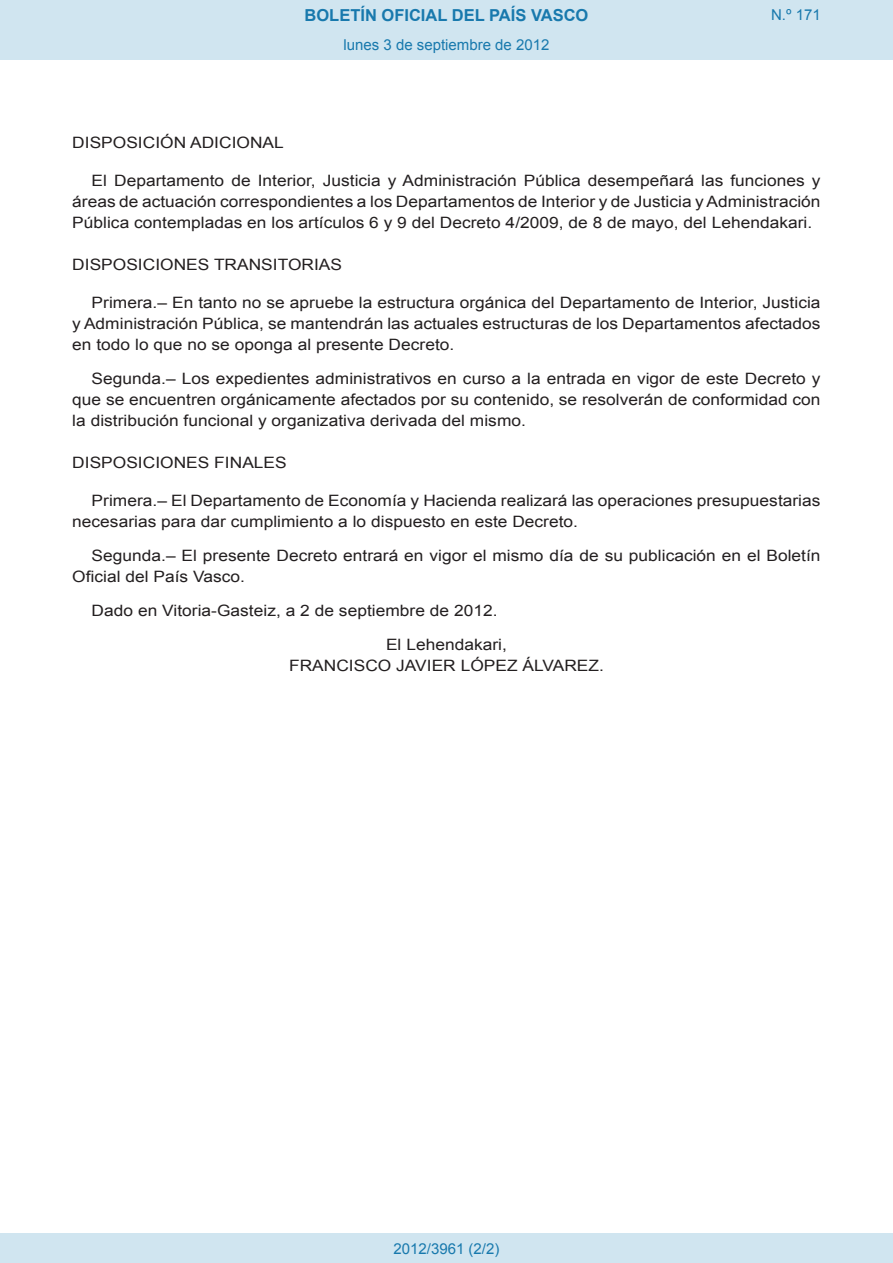
<style>
.page{position:relative;width:893px;height:1263px;background:#fff}
.page>*{position:absolute;margin:0;border:0;box-sizing:border-box;transform-origin:0 0}
.t1{font:700 16.5px "Arial";color:#1879ad}
.BOPVDetalle{font:15.6px/21px "Arial";color:#231f20;text-align:justify;scale:1.11 1}
.BOPVDisposicion{font:15.6px "Arial";color:#231f20;scale:1.11 1}
.BOPVFirmaLugFec{font:15.6px "Arial";color:#231f20;scale:1.11 1}
.BOPVNombreLehen1{font:15.6px "Arial";color:#231f20;scale:1.11 1}
.BOPVPuestoLehen1{font:15.6px "Arial";color:#231f20;scale:1.11 1}
.Paginacion_Centro{font:15px "Arial";color:#1879ad}
</style>
<div class="page">
<div style="left:0;top:0;width:893px;height:60px;background:#d0e5f0"></div>
<div style="left:0;top:1233px;width:893px;height:30px;background:#d0e5f0"></div>
<p class="t1" style="left:305px;top:4px;width:285px">BOLETÍN OFICIAL DEL PAÍS VASCO</p>
<p class="Paginacion_Centro" style="left:343px;top:35px;width:207px">lunes 3 de septiembre de 2012</p>
<p class="Paginacion_Centro" style="left:771px;top:5px;width:51px">N.º 171</p>
<p class="BOPVDisposicion" style="left:72px;top:132px;width:192px">DISPOSICIÓN ADICIONAL</p>
<p class="BOPVDetalle" style="left:72px;top:170px;width:676px;text-indent:19px">El Departamento de Interior, Justicia y Administración Pública desempeñará las funciones y áreas de actuación correspondientes a los Departamentos de Interior y de Justicia y Administración Pública contempladas en los artículos 6 y 9 del Decreto 4/2009, de 8 de mayo, del Lehendakari.</p>
<p class="BOPVDisposicion" style="left:72px;top:255px;width:245px">DISPOSICIONES TRANSITORIAS</p>
<p class="BOPVDetalle" style="left:72px;top:293px;width:676px;text-indent:19px">Primera.– En tanto no se apruebe la estructura orgánica del Departamento de Interior, Justicia y Administración Pública, se mantendrán las actuales estructuras de los Departamentos afectados en todo lo que no se oponga al presente Decreto.</p>
<p class="BOPVDetalle" style="left:72px;top:368px;width:676px;text-indent:19px">Segunda.– Los expedientes administrativos en curso a la entrada en vigor de este Decreto y que se encuentren orgánicamente afectados por su contenido, se resolverán de conformidad con la distribución funcional y organizativa derivada del mismo.</p>
<p class="BOPVDisposicion" style="left:72px;top:453px;width:195px">DISPOSICIONES FINALES</p>
<p class="BOPVDetalle" style="left:72px;top:491px;width:676px;text-indent:19px">Primera.– El Departamento de Economía y Hacienda realizará las operaciones presupuestarias necesarias para dar cumplimiento a lo dispuesto en este Decreto.</p>
<p class="BOPVDetalle" style="left:72px;top:545px;width:676px;text-indent:19px">Segunda.– El presente Decreto entrará en vigor el mismo día de su publicación en el Boletín<br>Oficial del País Vasco.</p>
<p class="BOPVFirmaLugFec" style="left:92px;top:600px;width:367px">Dado en Vitoria-Gasteiz, a 2 de septiembre de 2012.</p>
<p class="BOPVPuestoLehen1" style="left:386px;top:634px;width:110px">El Lehendakari,</p>
<p class="BOPVNombreLehen1" style="left:289px;top:655px;width:285px">FRANCISCO JAVIER LÓPEZ ÁLVAREZ.</p>
<p class="Paginacion_Centro" style="left:393px;top:1238px;width:107px">2012/3961 (2/2)</p>
</div>
